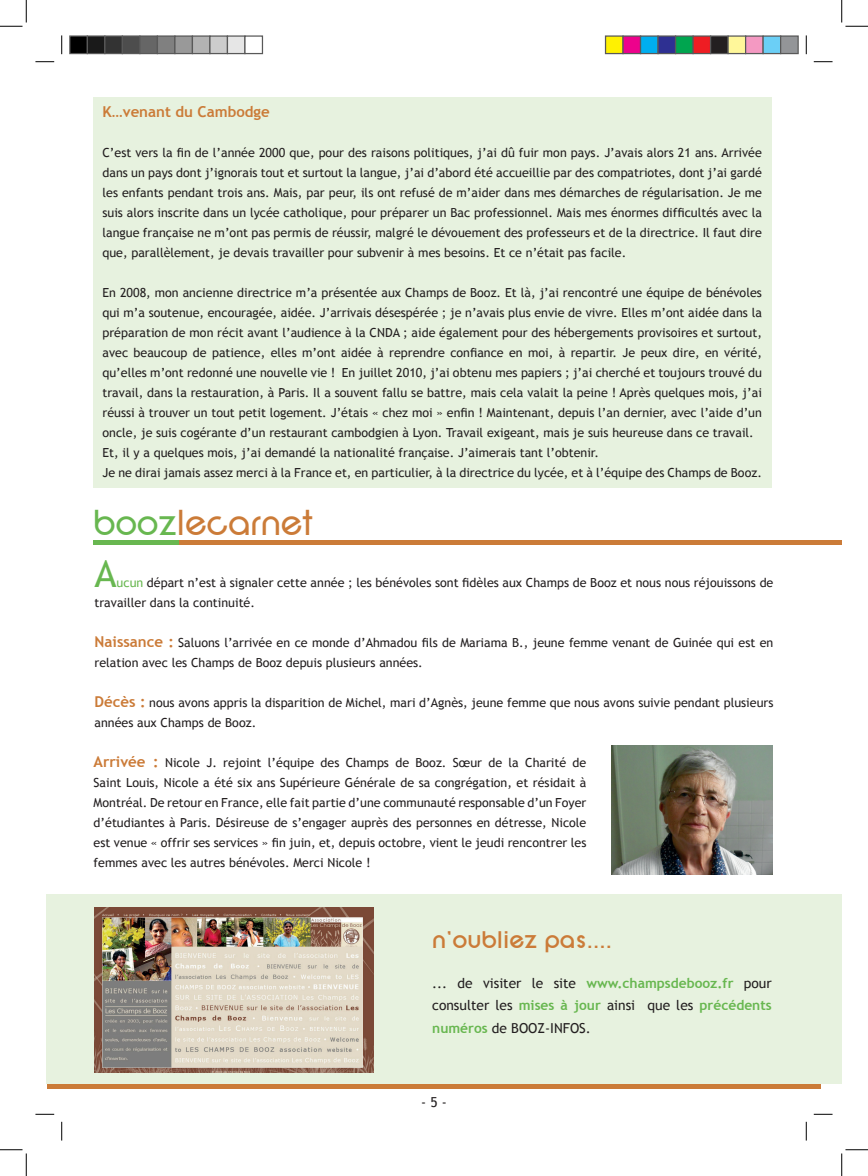
<style>
.page{position:relative;width:868px;height:1176px;background:#fff}
.page>*{position:absolute;margin:0;border:0;box-sizing:border-box;transform-origin:0 0}
.t1{font:37.5px "SF New Republic";letter-spacing:-.025em;color:#cb7b38}
.t2{font:37.5px "Trebuchet MS";color:#68b750}
.t3{font:700 25px "SF New Republic";color:#cb7b38}
.t4{font:700 15px "Trebuchet MS";color:#cb7b38}
.t5{font:13.75px/22.5px "Trebuchet MS";color:#231f20;text-align:justify}
.t6{font:12.5px/20px "Trebuchet MS";color:#231f20}
.s1{color:#68b750}
.s2{font-weight:700;font-size:15px;color:#cb7b38}
.s3{font-weight:700;color:#68b750}
</style>
<div class="page">
<div style="left:47px;top:894px;width:794px;height:190px;background:#e7f2df"></div>
<div style="left:94px;top:97px;width:677px;height:390px;background:#e7f2df"></div>
<img style="left:94px;top:908px;width:279px;height:164px">
<div style="left:178px;top:540px;width:663px;height:5px;background:#cb7b38"></div>
<div style="left:93px;top:540px;width:85px;height:5px;background:#68b750"></div>
<img style="left:611px;top:746px;width:161px;height:128px">
<div style="left:47px;top:1084px;width:773px;height:5px;background:#cb7b38"></div>
<svg style="left:35px;top:61px;width:19px;height:1px"></svg>
<svg style="left:813px;top:61px;width:19px;height:1px"></svg>
<svg style="left:35px;top:1113px;width:19px;height:2px"></svg>
<svg style="left:813px;top:1113px;width:19px;height:2px"></svg>
<svg style="left:61px;top:35px;width:1px;height:19px"></svg>
<svg style="left:61px;top:1122px;width:1px;height:18px"></svg>
<svg style="left:805px;top:35px;width:2px;height:19px"></svg>
<svg style="left:805px;top:1122px;width:2px;height:18px"></svg>
<svg style="left:0;top:0;width:27px;height:27px"></svg>
<svg style="left:0;top:1149px;width:27px;height:27px"></svg>
<svg style="left:841px;top:0;width:26px;height:27px"></svg>
<svg style="left:841px;top:1149px;width:26px;height:27px"></svg>
<div style="left:70px;top:36px;width:17px;height:18px;background:#000"></div>
<div style="left:69px;top:35px;width:19px;height:19px;border:1px solid #595959"></div>
<div style="left:87px;top:36px;width:18px;height:18px;background:#1a1a1a"></div>
<div style="left:87px;top:35px;width:18px;height:19px;border:1px solid #595959"></div>
<div style="left:105px;top:36px;width:17px;height:18px;background:#333"></div>
<div style="left:104px;top:35px;width:19px;height:19px;border:1px solid #595959"></div>
<div style="left:122px;top:36px;width:18px;height:18px;background:#4d4d4d"></div>
<div style="left:122px;top:35px;width:18px;height:19px;border:1px solid #595959"></div>
<div style="left:140px;top:36px;width:17px;height:18px;background:#666"></div>
<div style="left:139px;top:35px;width:19px;height:19px;border:1px solid #595959"></div>
<div style="left:157px;top:36px;width:18px;height:18px;background:#808080"></div>
<div style="left:157px;top:35px;width:18px;height:19px;border:1px solid #595959"></div>
<div style="left:175px;top:36px;width:17px;height:18px;background:#999"></div>
<div style="left:174px;top:35px;width:19px;height:19px;border:1px solid #595959"></div>
<div style="left:192px;top:36px;width:18px;height:18px;background:#b3b3b3"></div>
<div style="left:192px;top:35px;width:18px;height:19px;border:1px solid #595959"></div>
<div style="left:210px;top:36px;width:17px;height:18px;background:#ccc"></div>
<div style="left:209px;top:35px;width:19px;height:19px;border:1px solid #595959"></div>
<div style="left:227px;top:36px;width:18px;height:18px;background:#e6e6e6"></div>
<div style="left:227px;top:35px;width:18px;height:19px;border:1px solid #595959"></div>
<div style="left:244px;top:35px;width:19px;height:19px;border:1px solid #595959"></div>
<div style="left:605px;top:36px;width:18px;height:18px;background:#fff101"></div>
<div style="left:605px;top:35px;width:18px;height:19px;border:1px solid #595959"></div>
<div style="left:623px;top:36px;width:17px;height:18px;background:#ed028c"></div>
<div style="left:622px;top:35px;width:19px;height:19px;border:1px solid #595959"></div>
<div style="left:640px;top:36px;width:18px;height:18px;background:#00aeef"></div>
<div style="left:640px;top:35px;width:18px;height:19px;border:1px solid #595959"></div>
<div style="left:658px;top:36px;width:17px;height:18px;background:#2e3092"></div>
<div style="left:657px;top:35px;width:19px;height:19px;border:1px solid #595959"></div>
<div style="left:675px;top:36px;width:18px;height:18px;background:#00a54f"></div>
<div style="left:675px;top:35px;width:18px;height:19px;border:1px solid #595959"></div>
<div style="left:693px;top:36px;width:17px;height:18px;background:#ee1d23"></div>
<div style="left:692px;top:35px;width:19px;height:19px;border:1px solid #595959"></div>
<div style="left:710px;top:36px;width:18px;height:18px;background:#231f20"></div>
<div style="left:710px;top:35px;width:18px;height:19px;border:1px solid #595959"></div>
<div style="left:728px;top:36px;width:17px;height:18px;background:#fff79a"></div>
<div style="left:727px;top:35px;width:19px;height:19px;border:1px solid #595959"></div>
<div style="left:745px;top:36px;width:18px;height:18px;background:#f499c2"></div>
<div style="left:745px;top:35px;width:18px;height:19px;border:1px solid #595959"></div>
<div style="left:763px;top:36px;width:17px;height:18px;background:#6bcff6"></div>
<div style="left:762px;top:35px;width:19px;height:19px;border:1px solid #595959"></div>
<div style="left:780px;top:36px;width:18px;height:18px;background:#939598"></div>
<div style="left:780px;top:35px;width:18px;height:19px;border:1px solid #595959"></div>
<p class="t4" style="left:102px;top:102px;width:169px">K…venant du Cambodge</p>
<p class="t6" style="left:102px;top:143px;width:661px;text-align:justify">C’est vers la fin de l’année 2000 que, pour des raisons politiques, j’ai dû fuir mon pays. J’avais alors 21 ans. Arrivée dans un pays dont j’ignorais tout et surtout la langue, j’ai d’abord été accueillie par des compatriotes, dont j’ai gardé les enfants pendant trois ans. Mais, par peur, ils ont refusé de m’aider dans mes démarches de régularisation. Je me suis alors inscrite dans un lycée catholique, pour préparer un Bac professionnel. Mais mes énormes difficultés avec la langue française ne m’ont pas permis de réussir, malgré le dévouement des professeurs et de la directrice. Il faut dire que, parallèlement, je devais travailler pour subvenir à mes besoins. Et ce n’était pas facile.</p>
<p class="t6" style="left:102px;top:283px;width:661px">En 2008, mon ancienne directrice m’a présentée aux Champs de Booz. Et là, j’ai rencontré une équipe de bénévoles qui m’a soutenue, encouragée, aidée. J’arrivais désespérée ; je n’avais plus envie de vivre. Elles m’ont aidée dans la préparation de mon récit avant l’audience à la CNDA ; aide également pour des hébergements provisoires et surtout, avec beaucoup de patience, elles m’ont aidée à reprendre confiance en moi, à repartir. Je peux dire, en vérité, qu’elles m’ont redonné une nouvelle vie ! En juillet 2010, j’ai obtenu mes papiers ; j’ai cherché et toujours trouvé du travail, dans la restauration, à Paris. Il a souvent fallu se battre, mais cela valait la peine ! Après quelques mois, j’ai réussi à trouver un tout petit logement. J’étais « chez moi » enfin ! Maintenant, depuis l’an dernier, avec l’aide d’un oncle, je suis cogérante d’un restaurant cambodgien à Lyon. Travail exigeant, mais je suis heureuse dans ce travail.<br>Et, il y a quelques mois, j’ai demandé la nationalité française. J’aimerais tant l’obtenir.<br>Je ne dirai jamais assez merci à la France et, en particulier, à la directrice du lycée, et à l’équipe des Champs de Booz.</p>
<h1 class="t1" style="left:93px;top:502px;width:222px"><span class="s1">booz</span>lecarnet</h1>
<h1 class="t2" style="left:94px;top:552px;width:24px">A</h1>
<p class="t6" style="left:94px;top:573px;width:680px;text-indent:22px"><span class="s1">ucun</span> départ n’est à signaler cette année ; les bénévoles sont fidèles aux Champs de Booz et nous nous réjouissons de travailler dans la continuité.</p>
<p class="t6" style="left:94px;top:633px;width:680px"><span class="s2">Naissance :</span> Saluons l’arrivée en ce monde d’Ahmadou fils de Mariama B., jeune femme venant de Guinée qui est en relation avec les Champs de Booz depuis plusieurs années.</p>
<p class="t6" style="left:94px;top:693px;width:680px"><span class="s2">Décès :</span> nous avons appris la disparition de Michel, mari d’Agnès, jeune femme que nous avons suivie pendant plusieurs années aux Champs de Booz.</p>
<p class="t6" style="left:94px;top:752px;width:494px;text-align:justify"><span class="s2">Arrivée :</span> Nicole J. rejoint l’équipe des Champs de Booz. Sœur de la Charité de Saint Louis, Nicole a été six ans Supérieure Générale de sa congrégation, et résidait à Montréal. De retour en France, elle fait partie d’une communauté responsable d’un Foyer d’étudiantes à Paris. Désireuse de s’engager auprès des personnes en détresse, Nicole est venue « offrir ses services » fin juin, et, depuis octobre, vient le jeudi rencontrer les femmes avec les autres bénévoles. Merci Nicole !</p>
<h2 class="t3" style="left:432px;top:925px;width:181px">n’oubliez pas....</h2>
<p class="t5" style="left:432px;top:971px;width:341px">... de visiter le site <span class="s3">www.champsdebooz.fr</span> pour consulter les <span class="s3">mises à jour</span> ainsi que les <span class="s3">précédents numéros</span> de BOOZ-INFOS.</p>
<p class="t5" style="left:421px;top:1091px;width:27px">- 5 -</p>
</div>
